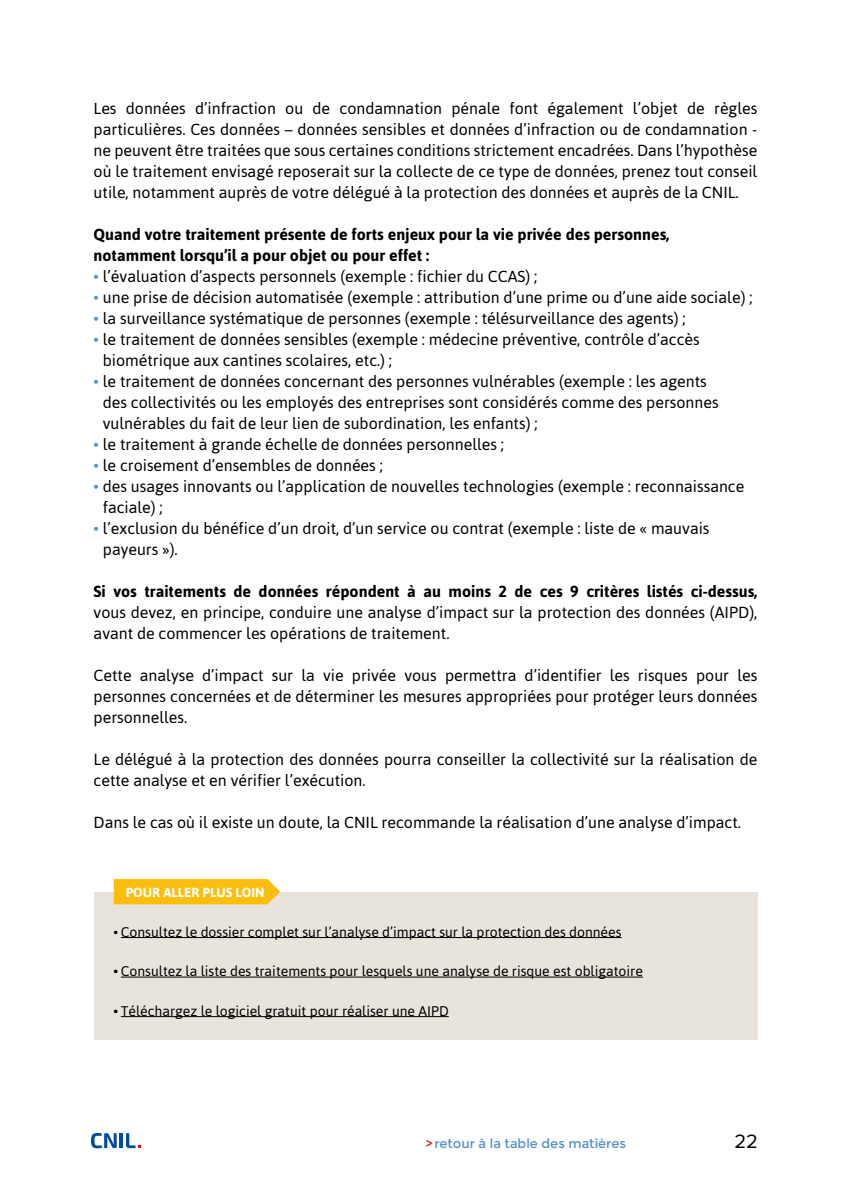
<style>
.page{position:relative;width:851px;height:1191px;background:#fff}
.page>*{position:absolute;margin:0;border:0;box-sizing:border-box;transform-origin:0 0}
.t1{font:20px "Proxima Nova";color:#000}
.t2{font:16px/21px "Asap";color:#000}
.t3{font:700 16px/21px "Asap";color:#000}
.t4{font:14px "Asap";color:#000}
.t5{font:700 13.2px "Asap";color:#fff}
.t6{font:13px "Montserrat";color:#5390cd}
.s1{color:#5390cd}
.s2{font-size:12px;color:#cd171a}
</style>
<div class="page">
<svg style="left:91px;top:1133px;width:26px;height:15px"></svg>
<hr style="left:120px;top:1133px;width:3px;height:15px;background:#004d9d">
<svg style="left:126px;top:1133px;width:15px;height:15px"></svg>
<div style="left:94px;top:892px;width:663px;height:148px;background:#e8e4db"></div>
<svg style="left:114px;top:879px;width:166px;height:25px"></svg>
<hr style="left:121px;top:937px;width:500px;height:1px;background:#000">
<hr style="left:121px;top:976px;width:521px;height:1px;background:#000">
<hr style="left:121px;top:1016px;width:327px;height:1px;background:#000">
<p class="t2" style="left:94px;top:98px;width:665px;text-align:justify">Les données d’infraction ou de condamnation pénale font également l’objet de règles particulières. Ces données – données sensibles et données d’infraction ou de condamnation - ne peuvent être traitées que sous certaines conditions strictement encadrées. Dans l’hypothèse où le traitement envisagé reposerait sur la collecte de ce type de données, prenez tout conseil utile, notamment auprès de votre délégué à la protection des données et auprès de la CNIL.</p>
<p class="t3" style="left:94px;top:224px;width:577px">Quand votre traitement présente de forts enjeux pour la vie privée des personnes, notamment lorsqu’il a pour objet ou pour effet :</p>
<p class="t2" style="left:94px;top:266px;width:445px"><span class="s1">•</span> l’évaluation d’aspects personnels (exemple : fichier du CCAS) ;</p>
<p class="t2" style="left:94px;top:287px;width:660px"><span class="s1">•</span> une prise de décision automatisée (exemple : attribution d’une prime ou d’une aide sociale) ;</p>
<p class="t2" style="left:94px;top:308px;width:593px"><span class="s1">•</span> la surveillance systématique de personnes (exemple : télésurveillance des agents) ;</p>
<p class="t2" style="left:103px;top:329px;width:598px;text-indent:-9px"><span class="s1">•</span> le traitement de données sensibles (exemple : médecine préventive, contrôle d’accès biométrique aux cantines scolaires, etc.) ;</p>
<p class="t2" style="left:103px;top:371px;width:617px;text-indent:-9px"><span class="s1">•</span> le traitement de données concernant des personnes vulnérables (exemple : les agents des collectivités ou les employés des entreprises sont considérés comme des personnes vulnérables du fait de leur lien de subordination, les enfants) ;</p>
<p class="t2" style="left:94px;top:434px;width:412px"><span class="s1">•</span> le traitement à grande échelle de données personnelles ;</p>
<p class="t2" style="left:94px;top:455px;width:291px"><span class="s1">•</span> le croisement d’ensembles de données ;</p>
<p class="t2" style="left:103px;top:476px;width:643px;text-indent:-9px"><span class="s1">•</span> des usages innovants ou l’application de nouvelles technologies (exemple : reconnaissance faciale) ;</p>
<p class="t2" style="left:103px;top:518px;width:608px;text-indent:-9px"><span class="s1">•</span> l’exclusion du bénéfice d’un droit, d’un service ou contrat (exemple : liste de « mauvais payeurs »).</p>
<p class="t3" style="left:94px;top:581px;width:665px">Si vos traitements de données répondent à au moins 2 de ces 9 critères listés ci-dessus,</p>
<p class="t2" style="left:94px;top:602px;width:665px">vous devez, en principe, conduire une analyse d’impact sur la protection des données (AIPD), avant de commencer les opérations de traitement.</p>
<p class="t2" style="left:94px;top:665px;width:665px;text-align:justify">Cette analyse d’impact sur la vie privée vous permettra d’identifier les risques pour les personnes concernées et de déterminer les mesures appropriées pour protéger leurs données personnelles.</p>
<p class="t2" style="left:94px;top:749px;width:665px">Le délégué à la protection des données pourra conseiller la collectivité sur la réalisation de cette analyse et en vérifier l’exécution.</p>
<p class="t2" style="left:94px;top:812px;width:648px">Dans le cas où il existe un doute, la CNIL recommande la réalisation d’une analyse d’impact.</p>
<p class="t5" style="left:126px;top:885px;width:140px">POUR ALLER PLUS LOIN</p>
<p class="t4" style="left:113px;top:923px;width:509px">• Consultez le dossier complet sur l’analyse d’impact sur la protection des données</p>
<p class="t4" style="left:113px;top:963px;width:531px">• Consultez la liste des traitements pour lesquels une analyse de risque est obligatoire</p>
<p class="t4" style="left:113px;top:1002px;width:337px">• Téléchargez le logiciel gratuit pour réaliser une AIPD</p>
<p class="t6" style="left:425px;top:1136px;width:202px"><span class="s2">&gt;</span> retour à la table des matières</p>
<p class="t1" style="left:734px;top:1126px;width:25px">22</p>
</div>
